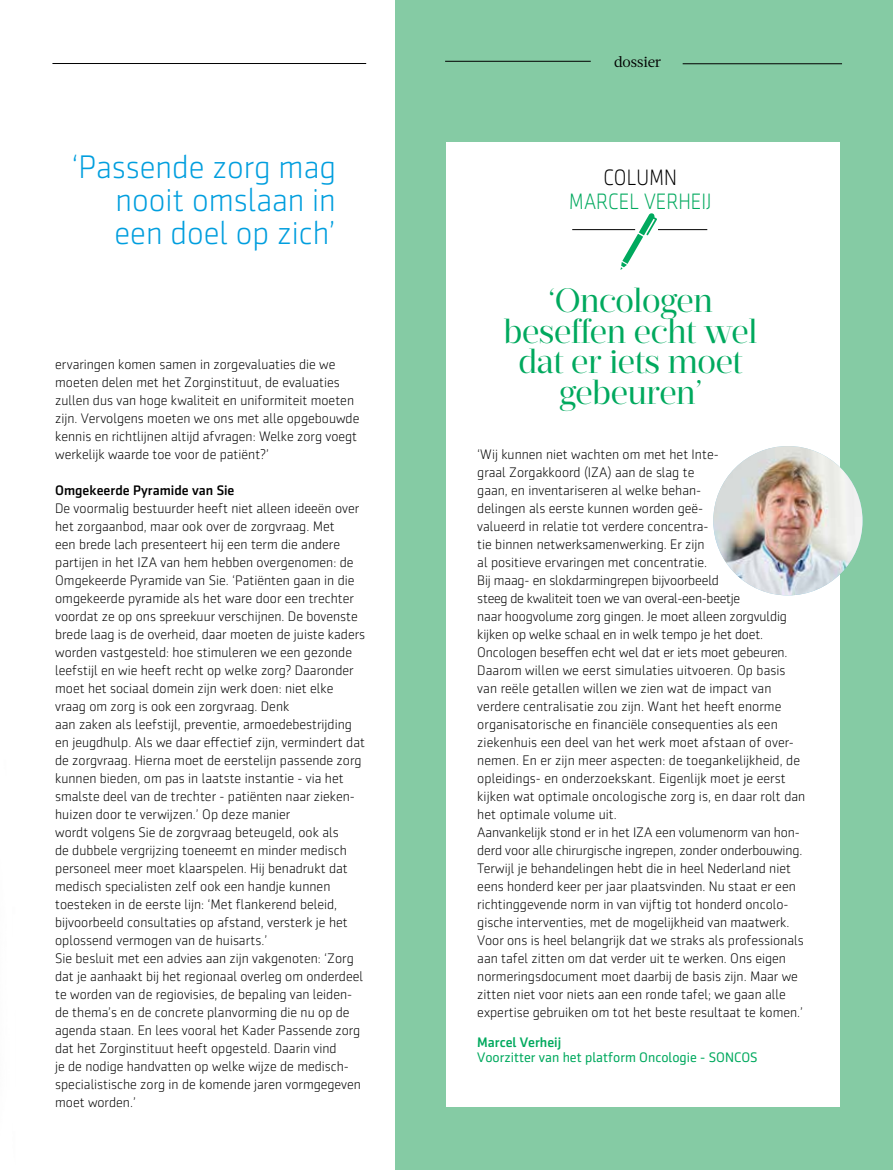
<style>
.page{position:relative;width:893px;height:1170px;background:#fff}
.page>*{position:absolute;margin:0;border:0;box-sizing:border-box;transform-origin:0 0}
.t1{font:33.75px/30.5px "Prumo Display";letter-spacing:-.01em;color:#00a95e;text-align:center}
.t2{font:300 33px/33px "Sentico Sans DT";color:#009ede;text-align:justify}
.t3{font:300 22.5px "Sentico Sans DT";color:#00a95e;scale:.9 1}
.t4{font:300 22.5px "Sentico Sans DT";color:#000;scale:.9 1}
.t5{font:15px "Acta";letter-spacing:-.01em;color:#000}
.t6{font:300 13.95px/18px "Sentico Sans DT";color:#000}
.t7{font:13.95px "Sentico Sans DT";color:#00a95e}
.t8{font:500 13.95px "Sentico Sans DT";color:#000}
.t9{font:500 13.95px "Sentico Sans DT";color:#00a95e}
</style>
<div class="page">
<div style="left:395px;top:0;width:498px;height:1169px;background:#85cba4"></div>
<div style="left:446px;top:142px;width:394px;height:965px;background:#fff"></div>
<hr style="left:52px;top:63px;width:314px;height:1px;background:#000">
<hr style="left:683px;top:63px;width:159px;height:1px;background:#000">
<hr style="left:445px;top:61px;width:146px;height:1px;background:#000">
<svg style="left:620px;top:213px;width:37px;height:57px"></svg>
<hr style="left:572px;top:229px;width:63px;height:1px;background:#000">
<hr style="left:658px;top:229px;width:49px;height:1px;background:#000">
<img style="left:713px;top:446px;width:149px;height:149px;border-radius:75px">
<h2 class="t2" style="left:115px;top:150px;width:223px;text-indent:-43px">‘Passende zorg mag nooit omslaan in een doel op zich’</h2>
<p class="t6" style="left:55px;top:355px;width:306px">ervaringen komen samen in zorgevaluaties die we moeten delen met het Zorginstituut, de evaluaties zullen dus van hoge kwaliteit en uniformiteit moeten zijn. Vervolgens moeten we ons met alle opgebouwde kennis en richtlijnen altijd afvragen: Welke zorg voegt werkelijk waarde toe voor de patiënt?’</p>
<p class="t8" style="left:55px;top:482px;width:181px">Omgekeerde Pyramide van Sie</p>
<p class="t6" style="left:55px;top:499px;width:311px">De voormalig bestuurder heeft niet alleen ideeën over het zorgaanbod, maar ook over de zorgvraag. Met<br>een brede lach presenteert hij een term die andere partijen in het IZA van hem hebben overgenomen: de Omgekeerde Pyramide van Sie. ‘Patiënten gaan in die omgekeerde pyramide als het ware door een trechter voordat ze op ons spreekuur verschijnen. De bovenste brede laag is de overheid, daar moeten de juiste kaders worden vastgesteld: hoe stimuleren we een gezonde leefstijl en wie heeft recht op welke zorg? Daaronder moet het sociaal domein zijn werk doen: niet elke vraag om zorg is ook een zorgvraag. Denk<br>aan zaken als leefstijl, preventie, armoedebestrijding en jeugdhulp. Als we daar effectief zijn, vermindert dat de zorgvraag. Hierna moet de eerstelijn passende zorg kunnen bieden, om pas in laatste instantie - via het smalste deel van de trechter - patiënten naar zieken&shy;huizen door te verwijzen.’ Op deze manier<br>wordt volgens Sie de zorgvraag beteugeld, ook als<br>de dubbele vergrijzing toeneemt en minder medisch personeel meer moet klaarspelen. Hij benadrukt dat medisch specialisten zelf ook een handje kunnen toesteken in de eerste lijn: ‘Met flankerend beleid, bijvoorbeeld consultaties op afstand, versterk je het oplossend vermogen van de huisarts.’<br>Sie besluit met een advies aan zijn vakgenoten: ‘Zorg dat je aanhaakt bij het regionaal overleg om onderdeel te worden van de regiovisies, de bepaling van leiden&shy;de thema’s en de concrete planvorming die nu op de agenda staan. En lees vooral het Kader Passende zorg dat het Zorginstituut heeft opgesteld. Daarin vind<br>je de nodige handvatten op welke wijze de medisch&shy;specialistische zorg in de komende jaren vormgegeven moet worden.’</p>
<p class="t5" style="left:614px;top:53px;width:49px">dossier</p>
<h3 class="t4" style="left:603px;top:166px;width:83px">COLUMN</h3>
<h3 class="t3" style="left:569px;top:190px;width:160px">MARCEL VERHEIJ</h3>
<h1 class="t1" style="left:504px;top:286px;width:255px">‘Oncologen beseffen echt wel dat er iets moet gebeuren’</h1>
<p class="t6" style="left:477px;top:445px;width:330px">‘Wij kunnen niet wachten om met het Inte-<br>graal Zorgakkoord (IZA) aan de slag te<br>gaan, en inventariseren al welke behan-<br>delingen als eerste kunnen worden geë-<br>valueerd in relatie tot verdere concentra-<br>tie binnen netwerksamenwerking. Er zijn<br>al positieve ervaringen met concentratie.<br>Bij maag- en slokdarmingrepen bijvoorbeeld<br>steeg de kwaliteit toen we van overal-een-beetje<br>naar hoogvolume zorg gingen. Je moet alleen zorgvuldig kijken op welke schaal en in welk tempo je het doet.<br>Oncologen beseffen echt wel dat er iets moet gebeuren.<br>Daarom willen we eerst simulaties uitvoeren. Op basis van reële getallen willen we zien wat de impact van verdere centralisatie zou zijn. Want het heeft enorme organisatorische en financiële consequenties als een ziekenhuis een deel van het werk moet afstaan of over&shy;nemen. En er zijn meer aspecten: de toegankelijkheid, de opleidings- en onderzoekskant. Eigenlijk moet je eerst kijken wat optimale oncologische zorg is, en daar rolt dan het optimale volume uit.<br>Aanvankelijk stond er in het IZA een volumenorm van hon&shy;derd voor alle chirurgische ingrepen, zonder onderbouwing.<br>Terwijl je behandelingen hebt die in heel Nederland niet eens honderd keer per jaar plaatsvinden. Nu staat er een richtinggevende norm in van vijftig tot honderd oncolo&shy;gische interventies, met de mogelijkheid van maatwerk.<br>Voor ons is heel belangrijk dat we straks als professionals aan tafel zitten om dat verder uit te werken. Ons eigen normeringsdocument moet daarbij de basis zijn. Maar we zitten niet voor niets aan een ronde tafel; we gaan alle expertise gebruiken om tot het beste resultaat te komen.’</p>
<p class="t9" style="left:477px;top:1034px;width:85px">Marcel Verheij</p>
<p class="t7" style="left:477px;top:1049px;width:282px">Voorzitter van het platform Oncologie - SONCOS</p>
</div>
